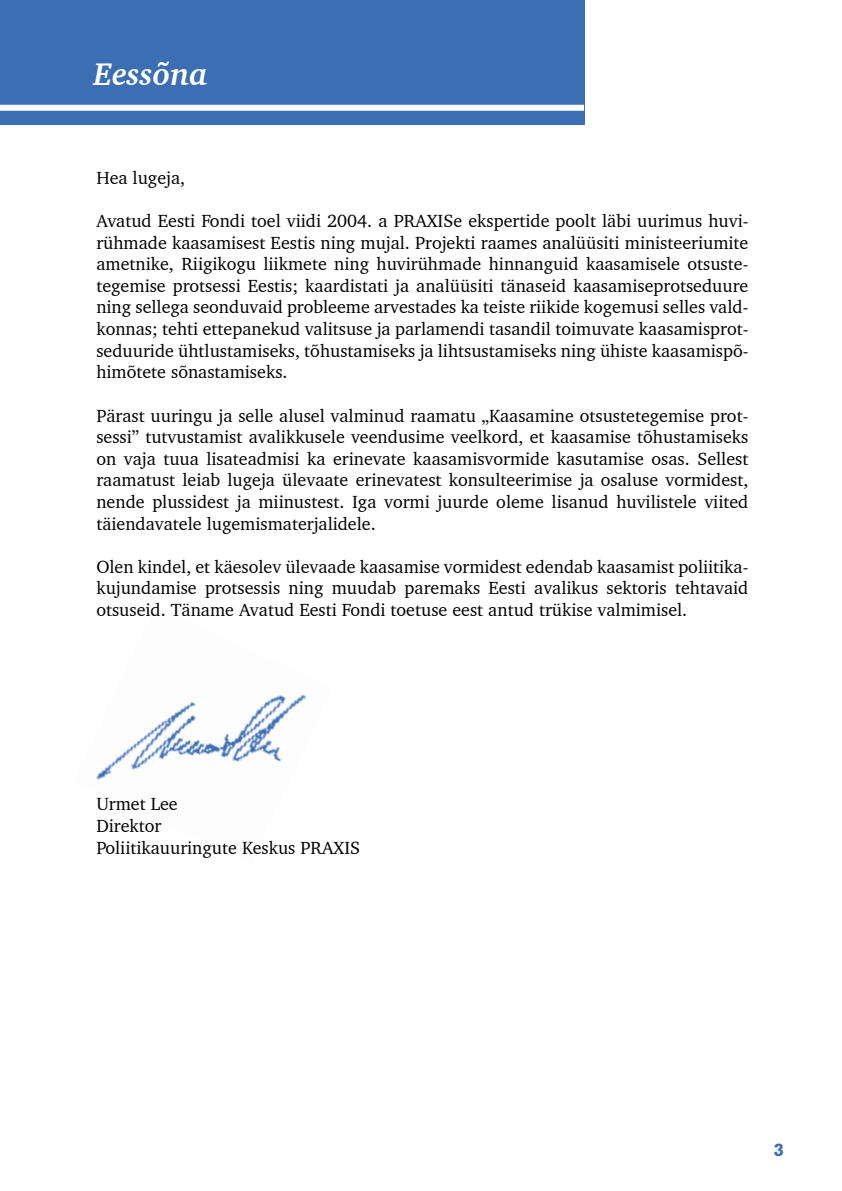
<style>
.page{position:relative;width:842px;height:1191px;background:#fff}
.page>*{position:absolute;margin:0;border:0;box-sizing:border-box;transform-origin:0 0}
.t1{font:italic 700 32px "Charter BT";color:#fff}
.t2{font:18px/21.6px "Charter BT";color:#000;text-align:justify}
.t3{font:700 18px "Akzidenz Grotesk BE";color:#3c6eb4}
</style>
<div class="page">
<div style="left:0;top:0;width:584px;height:125px;background:#3c6eb4"></div>
<div style="left:0;top:105px;width:584px;height:6px;background:#fff"></div>
<img style="left:96px;top:694px;width:211px;height:86px">
<h1 class="t1" style="left:94px;top:54px;width:116px">Eessõna</h1>
<p class="t2" style="left:96px;top:166px;width:90px">Hea lugeja,</p>
<p class="t2" style="left:96px;top:210px;width:653px">Avatud Eesti Fondi toel viidi 2004. a PRAXISe ekspertide poolt läbi uurimus huvi&shy;rühmade kaasamisest Eestis ning mujal. Projekti raames analüüsiti ministeeriumite ametnike, Riigikogu liikmete ning huvirühmade hinnanguid kaasamisele otsuste&shy;tegemise protsessi Eestis; kaardistati ja analüüsiti tänaseid kaasamiseprotseduure ning sellega seonduvaid probleeme arvestades ka teiste riikide kogemusi selles vald&shy;konnas; tehti ettepanekud valitsuse ja parlamendi tasandil toimuvate kaasamisprot&shy;seduuride ühtlustamiseks, tõhustamiseks ja lihtsustamiseks ning ühiste kaasamispõ&shy;himõtete sõnastamiseks.</p>
<p class="t2" style="left:96px;top:404px;width:653px">Pärast uuringu ja selle alusel valminud raamatu „Kaasamine otsustetegemise prot&shy;sessi” tutvustamist avalikkusele veendusime veelkord, et kaasamise tõhustamiseks on vaja tuua lisateadmisi ka erinevate kaasamisvormide kasutamise osas. Sellest raamatust leiab lugeja ülevaate erinevatest konsulteerimise ja osaluse vormidest, nende plussidest ja miinustest. Iga vormi juurde oleme lisanud huvilistele viited täiendavatele lugemismaterjalidele.</p>
<p class="t2" style="left:96px;top:555px;width:653px">Olen kindel, et käesolev ülevaade kaasamise vormidest edendab kaasamist poliitika&shy;kujundamise protsessis ning muudab paremaks Eesti avalikus sektoris tehtavaid otsuseid. Täname Avatud Eesti Fondi toetuse eest antud trükise valmimisel.</p>
<p class="t2" style="left:96px;top:793px;width:265px;text-align:left">Urmet Lee<br>Direktor<br>Poliitikauuringute Keskus PRAXIS</p>
<p class="t3" style="left:774px;top:1139px;width:12px">3</p>
</div>
